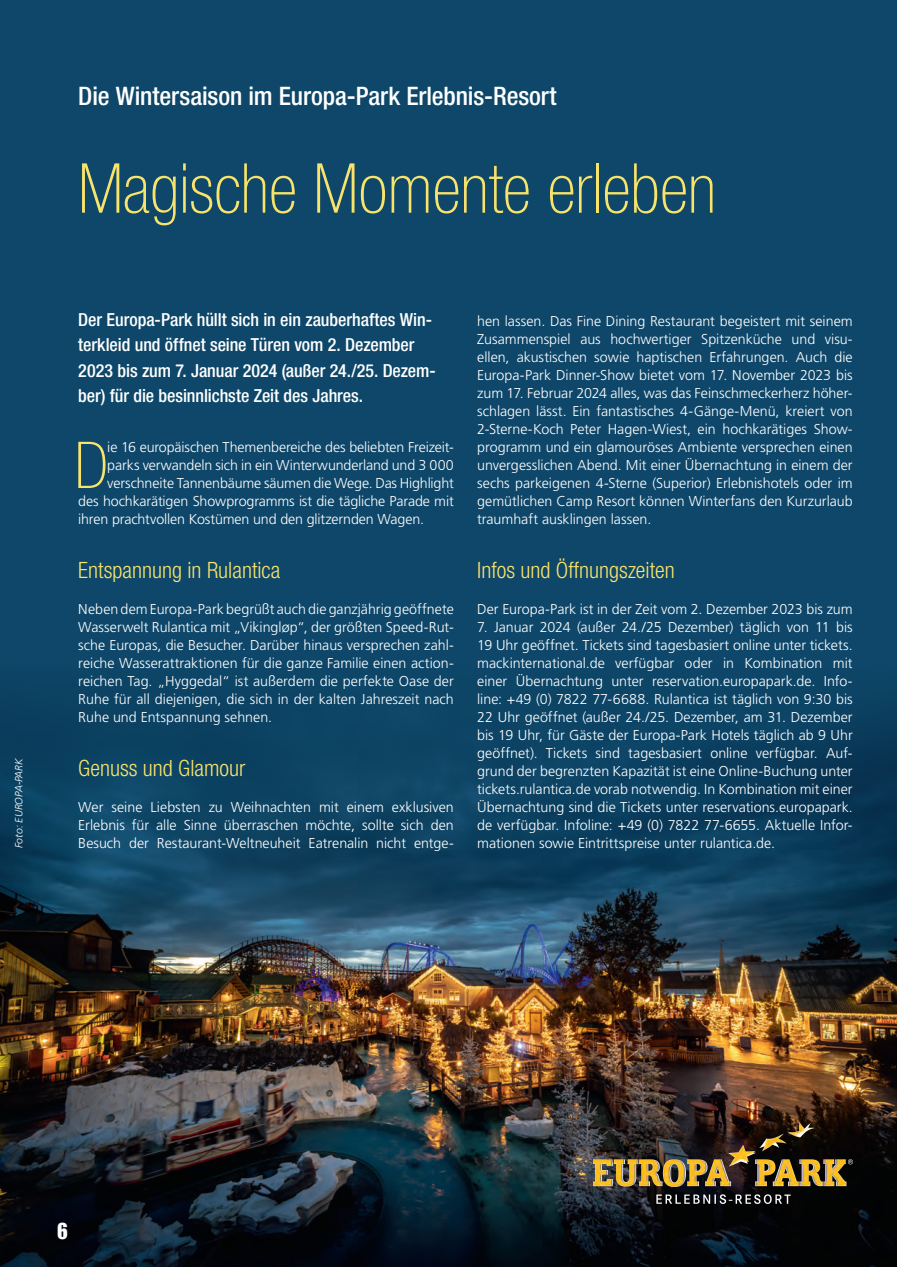
<style>
.page{position:relative;width:897px;height:1267px;background:#fff}
.page>*{position:absolute;margin:0;border:0;box-sizing:border-box;transform-origin:0 0}
.Headline_46pt__Standard{font:100 condensed 69px "Helvetica Neue LT Std";color:#f8e36b}
.Fließtext__Initial{font:100 condensed 64.65px "Helvetica Neue LT Std";color:#f8e36b}
.Dachzeile__Standard{font:500 condensed 25.5px "Helvetica Neue LT Std";letter-spacing:-.005em;color:#fff}
.Zwischenüberschrift{font:300 condensed 22.5px "Helvetica Neue LT Std";color:#f8e36b}
.Seitenzahl_gerade{font:22.5px "Impact LT Std";color:#fff}
.Anlauf{font:500 condensed 18px/25.5px "Helvetica Neue LT Std";letter-spacing:-.005em;color:#fff}
.Fließtext{font:300 14.25px/18px "Frutiger LT Std";color:#fff;text-align:justify}
.Fließtext__Initial-2{font:300 14.25px "Frutiger LT Std";letter-spacing:-.01em;color:#fff}
.Fotonachweis{font:italic 300 10.5px "Frutiger LT Std";color:#fff}
</style>
<div class="page">
<div style="left:0;top:0;width:896px;height:1265px;background:#0e4769"></div>
<img style="left:0;top:707px;width:896px;height:559px">
<img style="left:593px;top:1122px;width:259px;height:81px">
<p class="Fotonachweis" style="left:13px;top:848px;width:92px;rotate:-90deg">Foto: EUROPA-PARK</p>
<p class="Dachzeile__Standard" style="left:78px;top:81px;width:480px">Die Wintersaison im Europa-Park Erlebnis-Resort</p>
<p class="Headline_46pt__Standard" style="left:78px;top:150px;width:639px">Magische Momente erleben</p>
<p class="Anlauf" style="left:78px;top:306px;width:359px">Der Europa-Park hüllt sich in ein zauberhaftes Win&shy;terkleid und öffnet seine Türen vom 2. Dezember 2023 bis zum 7. Januar 2024 (außer 24./25. Dezem&shy;ber) für die besinnlichste Zeit des Jahres.</p>
<p class="Fließtext__Initial" style="left:74px;top:429px;width:35px">D</p>
<p class="Fließtext__Initial-2" style="left:107px;top:439px;width:348px">ie 16 europäischen Themenbereiche des beliebten Freizeit-</p>
<p class="Fließtext__Initial-2" style="left:107px;top:457px;width:348px">parks verwandeln sich in ein Winterwunderland und 3 000</p>
<p class="Fließtext__Initial-2" style="left:107px;top:475px;width:348px">verschneite Tannenbäume säumen die Wege. Das Highlight</p>
<p class="Fließtext__Initial-2" style="left:78px;top:493px;width:377px">des hochkarätigen Showprogramms ist die tägliche Parade mit</p>
<p class="Fließtext__Initial-2" style="left:78px;top:511px;width:347px">ihren prachtvollen Kostümen und den glitzernden Wagen.</p>
<p class="Zwischenüberschrift" style="left:78px;top:557px;width:203px">Entspannung in Rulantica</p>
<p class="Fließtext" style="left:78px;top:600px;width:377px">Neben dem Europa-Park begrüßt auch die ganzjährig geöffnete Wasserwelt Rulantica mit „Vikingløp“, der größten Speed-Rut&shy;sche Europas, die Besucher. Darüber hinaus versprechen zahl&shy;reiche Wasserattraktionen für die ganze Familie einen action&shy;reichen Tag. „Hyggedal“ ist außerdem die perfekte Oase der Ruhe für all diejenigen, die sich in der kalten Jahreszeit nach Ruhe und Entspannung sehnen.</p>
<p class="Zwischenüberschrift" style="left:78px;top:755px;width:168px">Genuss und Glamour</p>
<p class="Fließtext" style="left:78px;top:798px;width:377px">Wer seine Liebsten zu Weihnachten mit einem exklusiven Erlebnis für alle Sinne überraschen möchte, sollte sich den Besuch der Restaurant-Weltneuheit Eatrenalin nicht entge-</p>
<p class="Fließtext" style="left:477px;top:312px;width:377px">hen lassen. Das Fine Dining Restaurant begeistert mit seinem Zusammenspiel aus hochwertiger Spitzenküche und visu&shy;ellen, akustischen sowie haptischen Erfahrungen. Auch die Europa-Park Dinner-Show bietet vom 17. November 2023 bis zum 17. Februar 2024 alles, was das Feinschmeckerherz höher&shy;schlagen lässt. Ein fantastisches 4-Gänge-Menü, kreiert von 2-Sterne-Koch Peter Hagen-Wiest, ein hochkarätiges Show&shy;programm und ein glamouröses Ambiente versprechen einen unvergesslichen Abend. Mit einer Übernachtung in einem der sechs parkeigenen 4-Sterne (Superior) Erlebnishotels oder im gemütlichen Camp Resort können Winterfans den Kurzurlaub traumhaft ausklingen lassen.</p>
<p class="Zwischenüberschrift" style="left:477px;top:557px;width:199px">Infos und Öffnungszeiten</p>
<p class="Fließtext" style="left:477px;top:600px;width:377px">Der Europa-Park ist in der Zeit vom 2. Dezember 2023 bis zum</p>
<p class="Fließtext" style="left:477px;top:618px;width:377px">7. Januar 2024 (außer 24./25 Dezember) täglich von 11 bis 19 Uhr geöffnet. Tickets sind tagesbasiert online unter tickets. mackinternational.de verfügbar oder in Kombination mit einer Übernachtung unter reservation.europapark.de. Info&shy;line: +49 (0) 7822 77-6688. Rulantica ist täglich von 9:30 bis 22 Uhr geöffnet (außer 24./25. Dezember, am 31. Dezember bis 19 Uhr, für Gäste der Europa-Park Hotels täglich ab 9 Uhr geöffnet). Tickets sind tagesbasiert online verfügbar. Auf&shy;grund der begrenzten Kapazität ist eine Online-Buchung unter tickets.rulantica.de vorab notwendig. In Kombination mit einer Übernachtung sind die Tickets unter reservations.europapark. de verfügbar. Infoline: +49 (0) 7822 77-6655. Aktuelle Infor-</p>
<p class="Fließtext" style="left:477px;top:834px;width:299px">mationen sowie Eintrittspreise unter rulantica.de.</p>
<p class="Seitenzahl_gerade" style="left:57px;top:1218px;width:12px">6</p>
</div>
